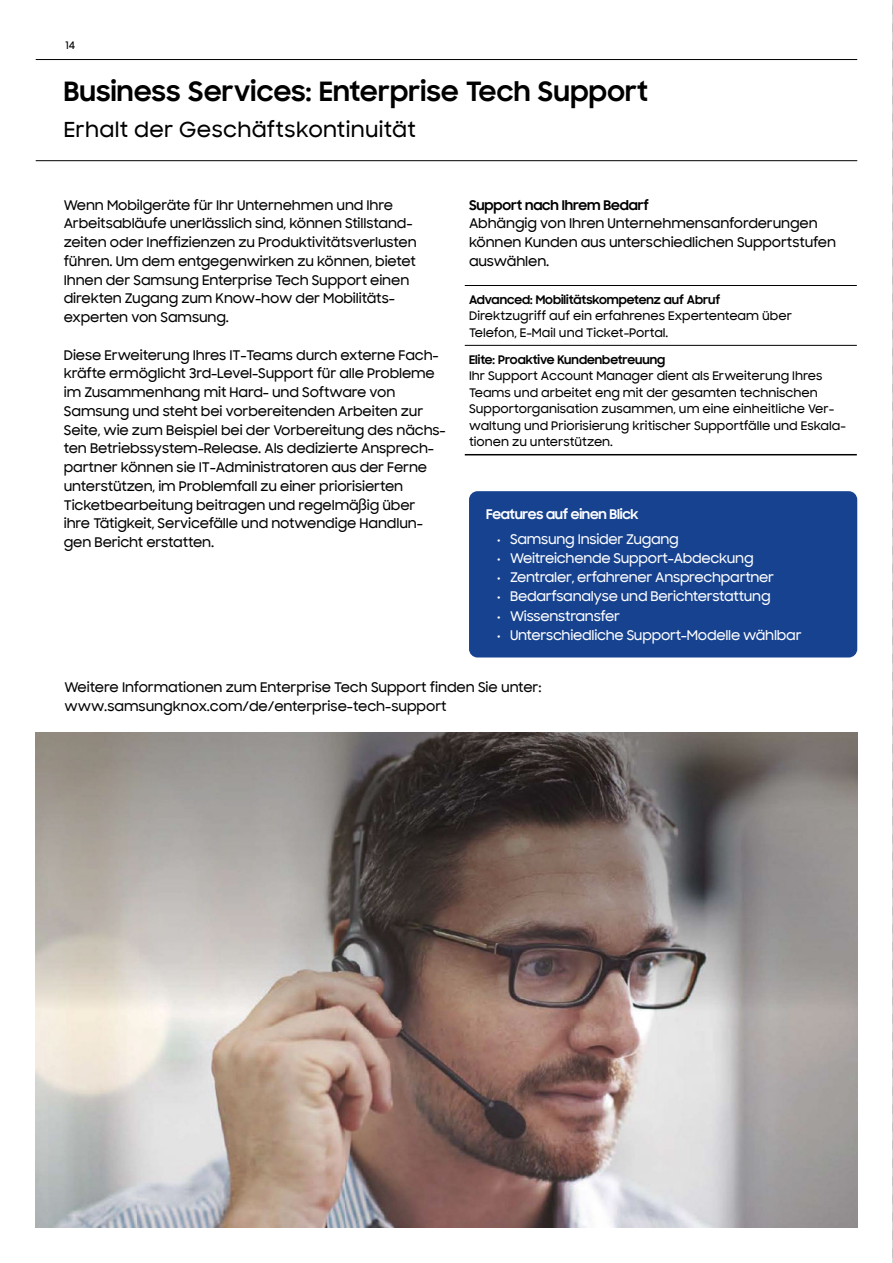
<style>
.page{position:relative;width:893px;height:1263px;background:#fff}
.page>*{position:absolute;margin:0;border:0;box-sizing:border-box;transform-origin:0 0}
.t1{font:700 27px "Samsung Sharp Sans";letter-spacing:.015em;color:#000}
.t2{font:500 21px "Samsung Sharp Sans";letter-spacing:.015em;color:#000}
.t3{font:500 13.5px/18.8px "Samsung Sharp Sans";letter-spacing:-.01em;color:#000}
.t4{font:500 13.5px/19.2px "Samsung Sharp Sans";letter-spacing:-.02em;color:#fff}
.t5{font:700 13.5px "Samsung Sharp Sans";letter-spacing:-.01em;color:#000}
.t6{font:700 13.5px "Samsung Sharp Sans";letter-spacing:-.02em;color:#fff}
.t7{font:500 12px/16.5px "Samsung Sharp Sans";color:#000}
.t8{font:700 12px "Samsung Sharp Sans";color:#000}
.t9{font:500 10.5px "Samsung Sharp Sans";color:#000}
</style>
<div class="page">
<hr style="left:36px;top:59px;width:821px;height:1px;background:#000">
<hr style="left:36px;top:160px;width:821px;height:1px;background:#000">
<img style="left:36px;top:732px;width:821px;height:495px">
<div style="left:469px;top:491px;width:388px;height:166px;background:#164290;border-radius:9px"></div>
<hr style="left:465px;top:285px;width:392px;height:1px;background:#000">
<hr style="left:465px;top:345px;width:392px;height:1px;background:#000">
<hr style="left:465px;top:454px;width:392px;height:1px;background:#000">
<hr style="left:892px;top:0;width:1px;height:1263px;background:#b2b0b0">
<p class="t9" style="left:65px;top:39px;width:11px">14</p>
<h1 class="t1" style="left:64px;top:76px;width:586px">Business Services: Enterprise Tech Support</h1>
<h2 class="t2" style="left:64px;top:118px;width:354px">Erhalt der Geschäftskontinuität</h2>
<p class="t3" style="left:64px;top:196px;width:354px">Wenn Mobilgeräte für Ihr Unternehmen und Ihre Arbeitsabläufe unerlässlich sind, können Stillstand&shy;zeiten oder Ineffizienzen zu Produktivitätsverlusten führen. Um dem entgegenwirken zu können, bietet Ihnen der Samsung Enterprise Tech Support einen direkten Zugang zum Know-how der Mobilitäts&shy;experten von Samsung.</p>
<p class="t3" style="left:64px;top:346px;width:384px">Diese Erweiterung Ihres IT-Teams durch externe Fach&shy;kräfte ermöglicht 3rd-Level-Support für alle Probleme im Zusammenhang mit Hard- und Software von Samsung und steht bei vorbereitenden Arbeiten zur Seite, wie zum Beispiel bei der Vorbereitung des nächs&shy;ten Betriebssystem-Release. Als dedizierte Ansprech&shy;partner können sie IT-Administratoren aus der Ferne unterstützen, im Problemfall zu einer priorisierten Ticketbearbeitung beitragen und regelmäßig über<br>ihre Tätigkeit, Servicefälle und notwendige Handlun&shy;gen Bericht erstatten.</p>
<p class="t5" style="left:469px;top:197px;width:181px">Support nach Ihrem Bedarf</p>
<p class="t3" style="left:469px;top:215px;width:368px">Abhängig von Ihren Unternehmensanforderungen können Kunden aus unterschiedlichen Supportstufen auswählen.</p>
<p class="t8" style="left:469px;top:293px;width:253px">Advanced: Mobilitätskompetenz auf Abruf</p>
<p class="t7" style="left:469px;top:308px;width:324px">Direktzugriff auf ein erfahrenes Expertenteam über<br>Telefon, E-Mail und Ticket-Portal.</p>
<p class="t8" style="left:469px;top:352px;width:198px">Elite: Proaktive Kundenbetreuung</p>
<p class="t7" style="left:469px;top:368px;width:378px">Ihr Support Account Manager dient als Erweiterung Ihres Teams und arbeitet eng mit der gesamten technischen Supportorganisation zusammen, um eine einheitliche Ver&shy;waltung und Priorisierung kritischer Supportfälle und Eskala&shy;tionen zu unterstützen.</p>
<p class="t6" style="left:486px;top:507px;width:154px">Features auf einen Blick</p>
<p class="t4" style="left:497px;top:530px;width:307px">ï Samsung Insider Zugang<br>ï Weitreichende Support-Abdeckung<br>ï Zentraler, erfahrener Ansprechpartner<br>ï Bedarfsanalyse und Berichterstattung<br>ï Wissenstransfer<br>ï Unterschiedliche Support-Modelle wählbar</p>
<p class="t3" style="left:64px;top:678px;width:479px">Weitere Informationen zum Enterprise Tech Support finden Sie unter: www.samsungknox.com/de/enterprise-tech-support</p>
</div>
